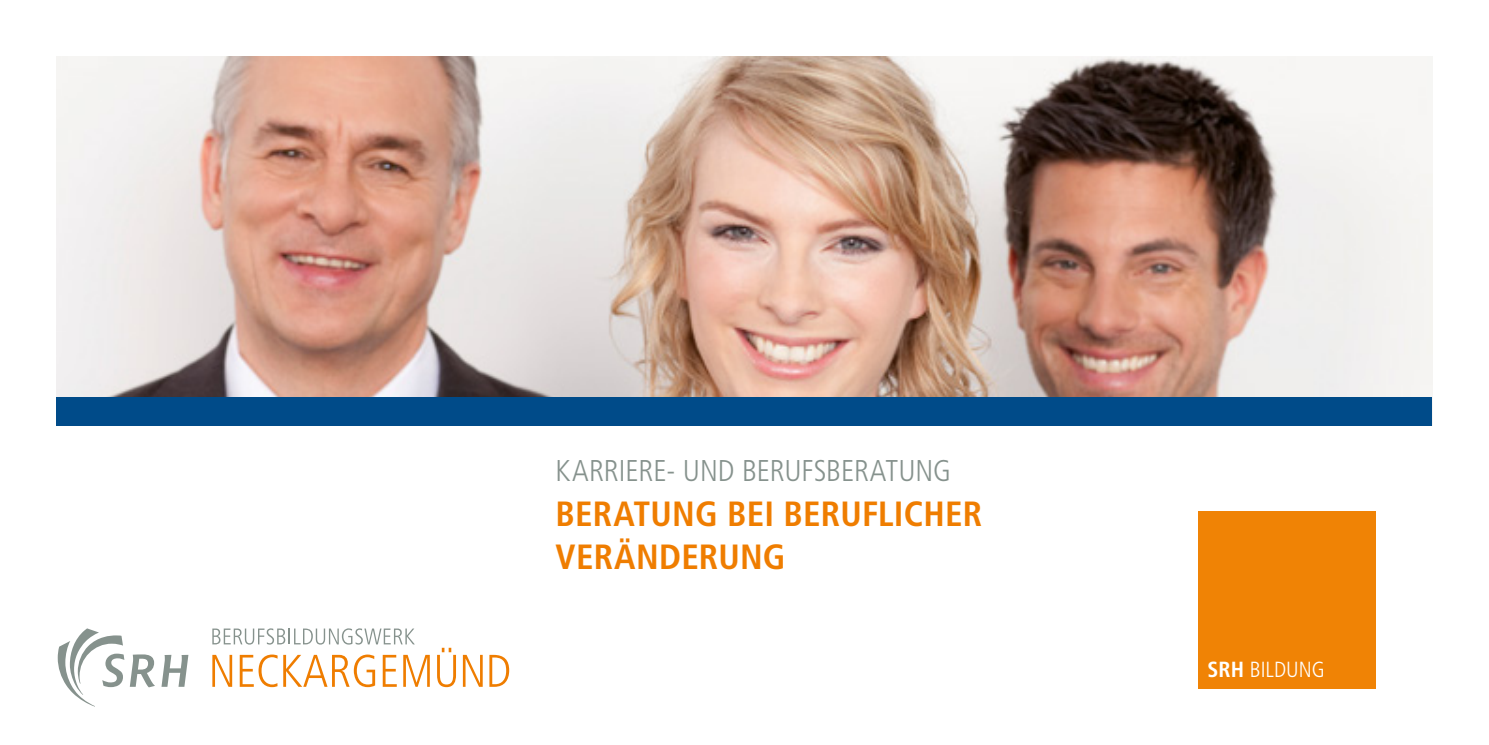
<style>
.page{position:relative;width:1489px;height:745px;background:#fff}
.page>*{position:absolute;margin:0;border:0;box-sizing:border-box;transform-origin:0 0}
.t1{font:700 condensed 35px/42px "Frutiger";letter-spacing:.005em;color:#ef7d00}
.t2{font:300 condensed 30px "Frutiger";color:#86928d}
.t3{font:300 condensed 22px "Frutiger LT Std";color:#fff}
.s1{font-weight:700}
</style>
<div class="page">
<img style="left:57px;top:57px;width:1374px;height:340px">
<div style="left:57px;top:397px;width:1374px;height:28px;background:#004b89"></div>
<svg style="left:161px;top:654px;width:27px;height:32px"></svg>
<svg style="left:58px;top:628px;width:66px;height:78px"></svg>
<svg style="left:130px;top:654px;width:25px;height:33px"></svg>
<svg style="left:212px;top:654px;width:20px;height:32px"></svg>
<svg style="left:240px;top:654px;width:37px;height:32px"></svg>
<svg style="left:283px;top:654px;width:92px;height:32px"></svg>
<svg style="left:383px;top:654px;width:14px;height:32px"></svg>
<svg style="left:403px;top:654px;width:27px;height:32px"></svg>
<svg style="left:437px;top:647px;width:19px;height:39px"></svg>
<svg style="left:463px;top:654px;width:19px;height:32px"></svg>
<svg style="left:489px;top:654px;width:20px;height:32px"></svg>
<svg style="left:212px;top:628px;width:203px;height:16px"></svg>
<div style="left:1198px;top:510px;width:177px;height:177px;background:#f08305"></div>
<p class="t2" style="left:555px;top:453px;width:397px">KARRIERE- UND BERUFSBERATUNG</p>
<p class="t1" style="left:555px;top:493px;width:428px">BERATUNG BEI BERUFLICHER<br>VERÄNDERUNG</p>
<p class="t3" style="left:1207px;top:656px;width:119px"><span class="s1">SRH</span> BILDUNG</p>
</div>
